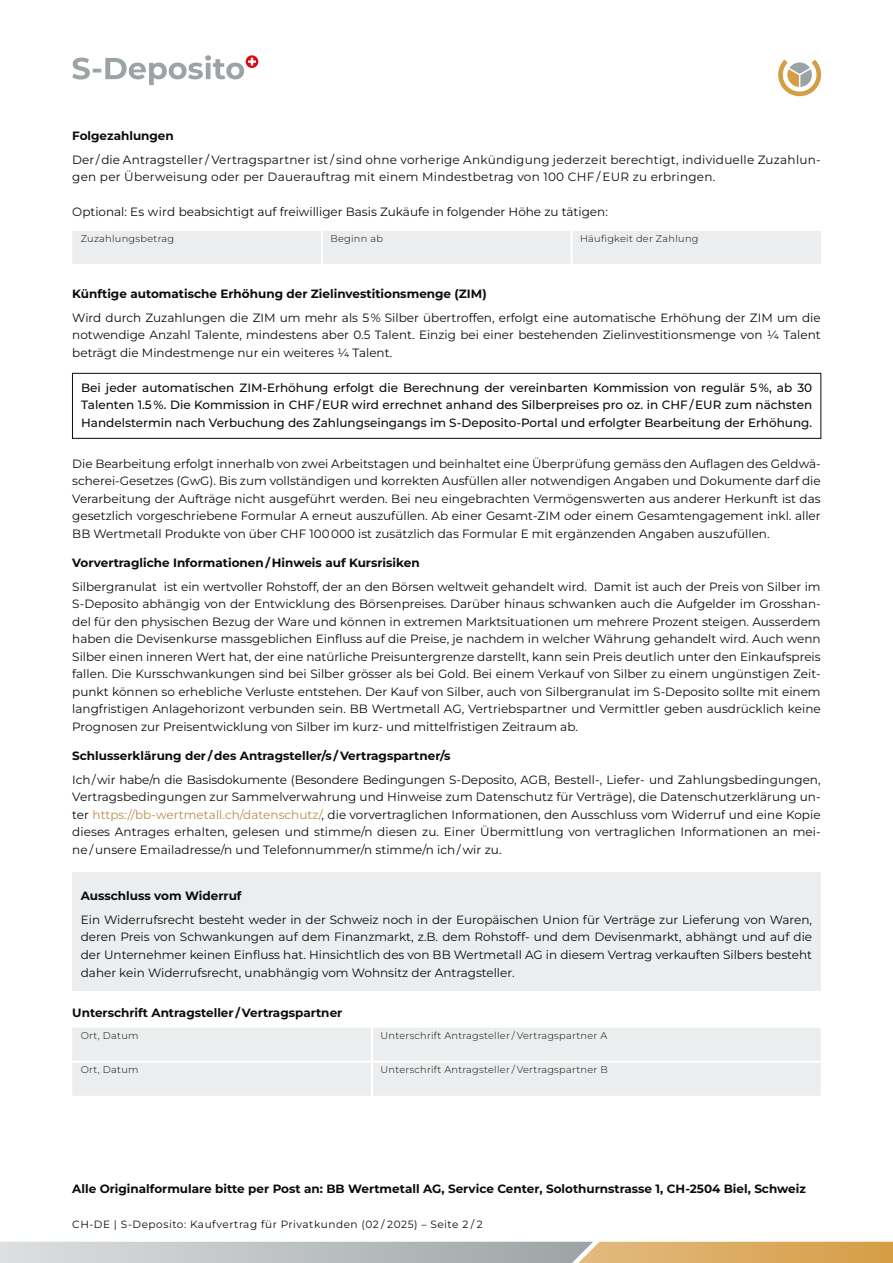
<style>
.page{position:relative;width:893px;height:1263px;background:#fff}
.page>*{position:absolute;margin:0;border:0;box-sizing:border-box;transform-origin:0 0}
.t1{font:12px/17.5px "Montserrat";color:#0c0c0c;text-align:justify}
.t2{font:700 12px "Montserrat";color:#0c0c0c}
.t3{font:500 12px/17.5px "Montserrat";color:#0c0c0c;text-align:justify}
.t4{font:12px/17.5px "Montserrat";letter-spacing:.02em;color:#0c0c0c}
.t5{font:10.5px "Montserrat";letter-spacing:.05em;color:#0c0c0c}
.t6{font:300 9.75px "Montserrat";letter-spacing:.03em;color:#0c0c0c}
.s1{color:#ba8c4c}
</style>
<div class="page">
<svg style="left:0;top:1242px;width:893px;height:21px;background:#c8baa2"></svg>
<svg style="left:778px;top:60px;width:43px;height:36px"></svg>
<div style="left:72px;top:231px;width:749px;height:33px;background:#ebedee"></div>
<hr style="left:321px;top:231px;width:2px;height:33px;background:#fff">
<hr style="left:570px;top:231px;width:3px;height:33px;background:#fff">
<div style="left:72px;top:373px;width:749px;height:65px;border:1px solid #0c0c0c"></div>
<div style="left:72px;top:872px;width:749px;height:119px;background:#ebedee"></div>
<div style="left:72px;top:1028px;width:749px;height:68px;background:#ebedee"></div>
<hr style="left:72px;top:1060px;width:299px;height:3px;background:#fff">
<hr style="left:373px;top:1060px;width:448px;height:3px;background:#fff">
<hr style="left:371px;top:1028px;width:2px;height:34px;background:#fff">
<hr style="left:371px;top:1062px;width:2px;height:34px;background:#fff">
<svg style="left:246px;top:55px;width:12px;height:13px"></svg>
<svg style="left:72px;top:55px;width:184px;height:30px"></svg>
<p class="t2" style="left:72px;top:128px;width:103px">Folgezahlungen</p>
<p class="t4" style="left:72px;top:150px;width:750px">Der / die Antragsteller / Vertragspartner ist / sind ohne vorherige Ankündigung jederzeit berechtigt, individuelle Zuzahlun&shy;gen per Überweisung oder per Dauerauftrag mit einem Mindestbetrag von 100 CHF / EUR zu erbringen.</p>
<p class="t1" style="left:72px;top:203px;width:537px">Optional: Es wird beabsichtigt auf freiwilliger Basis Zukäufe in folgender Höhe zu tätigen:</p>
<p class="t6" style="left:81px;top:232px;width:95px">Zuzahlungsbetrag</p>
<p class="t6" style="left:330px;top:232px;width:54px">Beginn ab</p>
<p class="t6" style="left:580px;top:232px;width:120px">Häufigkeit der Zahlung</p>
<p class="t2" style="left:72px;top:286px;width:416px">Künftige automatische Erhöhung der Zielinvestitionsmenge (ZIM)</p>
<p class="t1" style="left:72px;top:308px;width:750px">Wird durch Zuzahlungen die ZIM um mehr als 5 % Silber übertroffen, erfolgt eine automatische Erhöhung der ZIM um die notwendige Anzahl Talente, mindestens aber 0.5 Talent. Einzig bei einer bestehenden Zielinvestitionsmenge von ¼ Talent beträgt die Mindestmenge nur ein weiteres ¼ Talent.</p>
<p class="t3" style="left:81px;top:378px;width:732px">Bei jeder automatischen ZIM-Erhöhung erfolgt die Berechnung der vereinbarten Kommission von regulär 5 %, ab 30<br>Talenten 1.5 %. Die Kommission in CHF / EUR wird errechnet anhand des Silberpreises pro oz. in CHF / EUR zum nächsten Handelstermin nach Verbuchung des Zahlungseingangs im S-Deposito-Portal und erfolgter Bearbeitung der Erhöhung.</p>
<p class="t1" style="left:72px;top:454px;width:750px">Die Bearbeitung erfolgt innerhalb von zwei Arbeitstagen und beinhaltet eine Überprüfung gemäss den Auflagen des Geldwä&shy;scherei-Gesetzes (GwG). Bis zum vollständigen und korrekten Ausfüllen aller notwendigen Angaben und Dokumente darf die Verarbeitung der Aufträge nicht ausgeführt werden. Bei neu eingebrachten Vermögenswerten aus anderer Herkunft ist das gesetzlich vorgeschriebene Formular A erneut auszufüllen. Ab einer Gesamt-ZIM oder einem Gesamtengagement inkl. aller BB Wertmetall Produkte von über CHF 100 000 ist zusätzlich das Formular E mit ergänzenden Angaben auszufüllen.</p>
<p class="t2" style="left:72px;top:555px;width:349px">Vorvertragliche Informationen / Hinweis auf Kursrisiken</p>
<p class="t1" style="left:72px;top:577px;width:750px">Silbergranulat ist ein wertvoller Rohstoff, der an den Börsen weltweit gehandelt wird. Damit ist auch der Preis von Silber im S-Deposito abhängig von der Entwicklung des Börsenpreises. Darüber hinaus schwanken auch die Aufgelder im Grosshan&shy;del für den physischen Bezug der Ware und können in extremen Marktsituationen um mehrere Prozent steigen. Ausserdem haben die Devisenkurse massgeblichen Einfluss auf die Preise, je nachdem in welcher Währung gehandelt wird. Auch wenn Silber einen inneren Wert hat, der eine natürliche Preisuntergrenze darstellt, kann sein Preis deutlich unter den Einkaufspreis fallen. Die Kursschwankungen sind bei Silber grösser als bei Gold. Bei einem Verkauf von Silber zu einem ungünstigen Zeit&shy;punkt können so erhebliche Verluste entstehen. Der Kauf von Silber, auch von Silbergranulat im S-Deposito sollte mit einem langfristigen Anlagehorizont verbunden sein. BB Wertmetall AG, Vertriebspartner und Vermittler geben ausdrücklich keine Prognosen zur Preisentwicklung von Silber im kurz- und mittelfristigen Zeitraum ab.</p>
<p class="t2" style="left:72px;top:748px;width:380px">Schlusserklärung der / des Antragsteller/s / Vertragspartner/s</p>
<p class="t1" style="left:72px;top:770px;width:750px">Ich / wir habe/n die Basisdokumente (Besondere Bedingungen S-Deposito, AGB, Bestell-, Liefer- und Zahlungsbedingungen, Vertragsbedingungen zur Sammelverwahrung und Hinweise zum Datenschutz für Verträge), die Datenschutzerklärung un&shy;ter <span class="s1">https://bb-wertmetall.ch/datenschutz/</span>, die vorvertraglichen Informationen, den Ausschluss vom Widerruf und eine Kopie dieses Antrages erhalten, gelesen und stimme/n diesen zu. Einer Übermittlung von vertraglichen Informationen an mei&shy;ne / unsere Emailadresse/n und Telefonnummer/n stimme/n ich / wir zu.</p>
<p class="t2" style="left:81px;top:888px;width:162px">Ausschluss vom Widerruf</p>
<p class="t1" style="left:81px;top:910px;width:733px">Ein Widerrufsrecht besteht weder in der Schweiz noch in der Europäischen Union für Verträge zur Lieferung von Waren, deren Preis von Schwankungen auf dem Finanzmarkt, z.B. dem Rohstoff- und dem Devisenmarkt, abhängt und auf die der Unternehmer keinen Einfluss hat. Hinsichtlich des von BB Wertmetall AG in diesem Vertrag verkauften Silbers besteht daher kein Widerrufsrecht, unabhängig vom Wohnsitz der Antragsteller.</p>
<p class="t2" style="left:72px;top:1005px;width:272px">Unterschrift Antragsteller / Vertragspartner</p>
<p class="t6" style="left:81px;top:1029px;width:59px">Ort, Datum</p>
<p class="t6" style="left:381px;top:1029px;width:228px">Unterschrift Antragsteller / Vertragspartner A</p>
<p class="t6" style="left:81px;top:1063px;width:59px">Ort, Datum</p>
<p class="t6" style="left:381px;top:1063px;width:229px">Unterschrift Antragsteller / Vertragspartner B</p>
<p class="t2" style="left:72px;top:1180px;width:735px">Alle Originalformulare bitte per Post an: BB Wertmetall AG, Service Center, Solothurnstrasse 1, CH-2504 Biel, Schweiz</p>
<p class="t5" style="left:72px;top:1217px;width:412px">CH-DE | S-Deposito: Kaufvertrag für Privatkunden (02 / 2025) – Seite 2 / 2</p>
</div>
